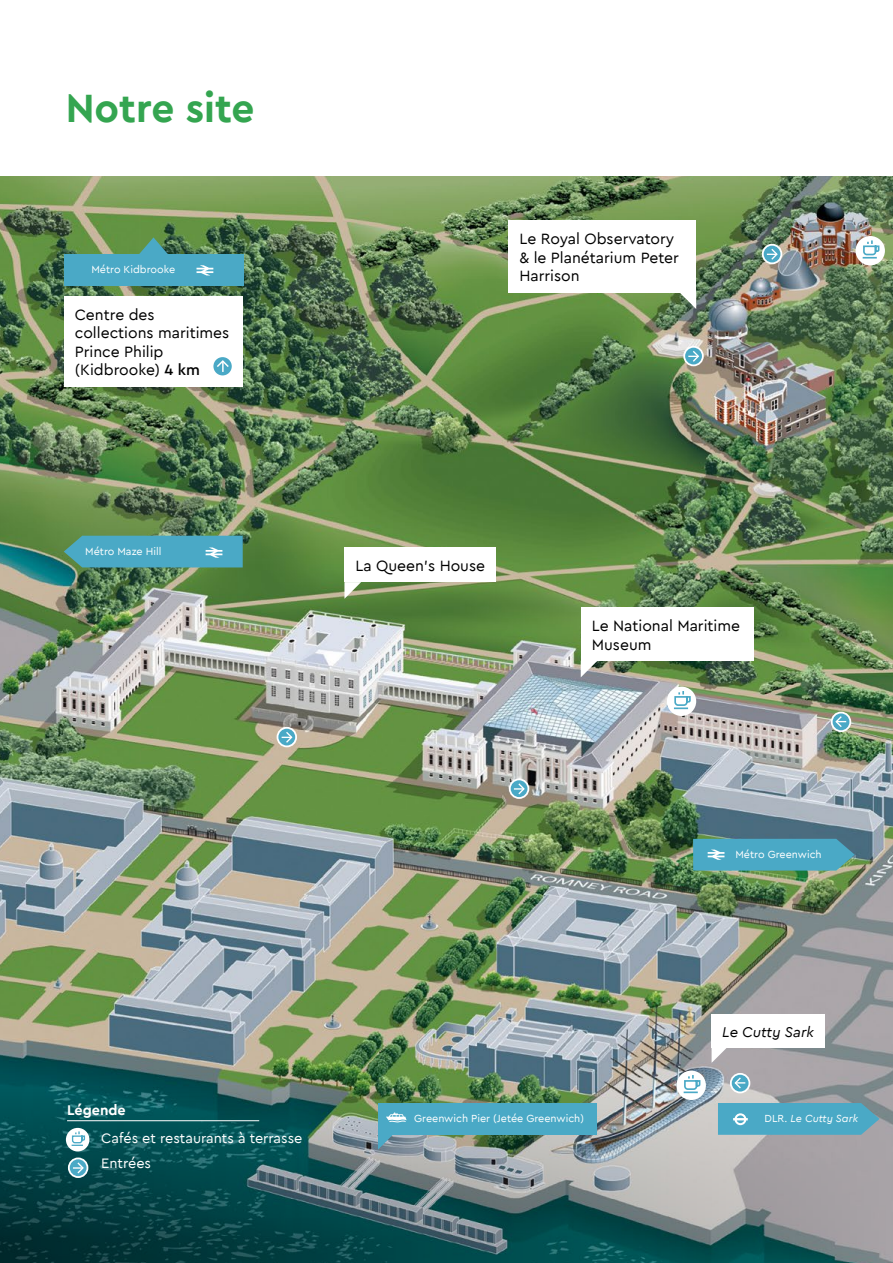
<style>
.page{position:relative;width:893px;height:1263px;background:#fff}
.page>*{position:absolute;margin:0;border:0;box-sizing:border-box;transform-origin:0 0}
.t1{font:700 40.5px "Cera PRO";color:#34a550}
.t2{font:15.75px/18.6px "Cera PRO";color:#000}
.t3{font:italic 14.85px "Cera PRO";color:#000}
.t4{font:14.4px/25px "Cera PRO";color:#fff}
.t5{font:700 14.4px "Cera PRO";color:#fff}
.t6{font:10.8px "Cera PRO";color:#fff}
.t7{font:italic 10.8px "Cera PRO";color:#fff}
.s1{font-weight:500}
.s2{font-style:normal}
</style>
<div class="page">
<img style="left:0;top:176px;width:893px;height:895px">
<img style="left:0;top:1071px;width:893px;height:192px">
<div style="left:378px;top:1103px;width:218px;height:31px;background:#4aa9c6"></div>
<svg style="left:718px;top:1103px;width:161px;height:32px;background:#51a9c4"></svg>
<svg style="left:378px;top:1134px;width:15px;height:15px"></svg>
<svg style="left:386px;top:1112px;width:21px;height:10px"></svg>
<svg style="left:763px;top:245px;width:18px;height:18px"></svg>
<div style="left:762px;top:244px;width:20px;height:20px;border:2px solid #fff;border-radius:50%"></div>
<svg style="left:767px;top:247px;width:12px;height:14px"></svg>
<svg style="left:684px;top:347px;width:19px;height:18px"></svg>
<div style="left:683px;top:346px;width:21px;height:20px;border:2px solid #fff;border-radius:50%"></div>
<svg style="left:688px;top:349px;width:12px;height:14px"></svg>
<svg style="left:832px;top:712px;width:18px;height:19px"></svg>
<div style="left:831px;top:712px;width:20px;height:20px;border:2px solid #fff;border-radius:50%"></div>
<svg style="left:834px;top:715px;width:12px;height:14px"></svg>
<svg style="left:510px;top:779px;width:18px;height:19px"></svg>
<div style="left:509px;top:778px;width:20px;height:21px;border:2px solid #fff;border-radius:50%"></div>
<svg style="left:514px;top:782px;width:12px;height:14px"></svg>
<svg style="left:277px;top:728px;width:19px;height:18px"></svg>
<div style="left:277px;top:727px;width:20px;height:20px;border:2px solid #fff;border-radius:50%"></div>
<svg style="left:282px;top:730px;width:11px;height:14px"></svg>
<svg style="left:731px;top:1074px;width:18px;height:18px"></svg>
<div style="left:730px;top:1073px;width:20px;height:20px;border:2px solid #fff;border-radius:50%"></div>
<svg style="left:733px;top:1076px;width:12px;height:14px"></svg>
<svg style="left:64px;top:536px;width:179px;height:31px;background:#4da8c0"></svg>
<svg style="left:693px;top:839px;width:162px;height:31px;background:#4fa8c2"></svg>
<div style="left:667px;top:687px;width:29px;height:29px;background:#fff;border-radius:50%"></div>
<svg style="left:674px;top:691px;width:17px;height:19px"></svg>
<div style="left:676px;top:1070px;width:30px;height:30px;background:#fff;border-radius:50%"></div>
<svg style="left:683px;top:1075px;width:18px;height:19px"></svg>
<svg style="left:138px;top:237px;width:31px;height:17px"></svg>
<div style="left:64px;top:254px;width:179px;height:32px;background:#4aa9c6"></div>
<svg style="left:197px;top:265px;width:16px;height:10px"></svg>
<hr style="left:67px;top:1120px;width:192px;height:1px;background:#fff">
<div style="left:66px;top:1128px;width:23px;height:23px;background:#fff;border-radius:50%"></div>
<svg style="left:71px;top:1131px;width:15px;height:15px"></svg>
<svg style="left:69px;top:1158px;width:18px;height:19px"></svg>
<div style="left:68px;top:1157px;width:20px;height:21px;border:2px solid #fff;border-radius:50%"></div>
<svg style="left:73px;top:1161px;width:12px;height:14px"></svg>
<div style="left:508px;top:220px;width:188px;height:72px;background:#fff"></div>
<svg style="left:679px;top:292px;width:17px;height:17px"></svg>
<div style="left:64px;top:296px;width:179px;height:91px;background:#fff"></div>
<svg style="left:212px;top:356px;width:21px;height:20px"></svg>
<div style="left:211px;top:355px;width:23px;height:22px;border:2px solid #fff;border-radius:50%"></div>
<svg style="left:215px;top:359px;width:15px;height:13px"></svg>
<div style="left:344px;top:547px;width:152px;height:35px;background:#fff"></div>
<svg style="left:344px;top:582px;width:17px;height:17px"></svg>
<div style="left:581px;top:607px;width:172px;height:54px;background:#fff"></div>
<svg style="left:581px;top:661px;width:16px;height:16px"></svg>
<div style="left:711px;top:1014px;width:114px;height:33px;background:#fff"></div>
<svg style="left:712px;top:1047px;width:15px;height:16px"></svg>
<div style="left:855px;top:236px;width:30px;height:29px;background:#fff;border-radius:50%"></div>
<svg style="left:862px;top:240px;width:18px;height:19px"></svg>
<h1 class="t1" style="left:66px;top:82px;width:190px">Notre site</h1>
<p class="t6" style="left:91px;top:263px;width:85px">Métro Kidbrooke</p>
<p class="t2" style="left:75px;top:304px;width:156px">Centre des collections maritimes<br>Prince Philip (Kidbrooke) <span class="s1">4 km</span></p>
<p class="t6" style="left:85px;top:544px;width:78px">Métro Maze Hill</p>
<p class="t2" style="left:519px;top:229px;width:161px">Le Royal Observatory &amp; le Planétarium Peter<br>Harrison</p>
<p class="t2" style="left:356px;top:556px;width:131px">La Queen’s House</p>
<p class="t2" style="left:592px;top:616px;width:150px">Le National Maritime<br>Museum</p>
<p class="t5" style="left:67px;top:1101px;width:60px">Légende</p>
<p class="t4" style="left:101px;top:1124px;width:203px">Cafés et restaurants à terrasse<br>Entrées</p>
<p class="t6" style="left:735px;top:847px;width:88px">Métro Greenwich</p>
<p class="t3" style="left:722px;top:1022px;width:93px">Le Cutty Sark</p>
<p class="t6" style="left:414px;top:1111px;width:171px">Greenwich Pier (Jetée Greenwich)</p>
<p class="t7" style="left:765px;top:1112px;width:95px"><span class="s2">DLR.</span> Le Cutty Sark</p>
</div>
